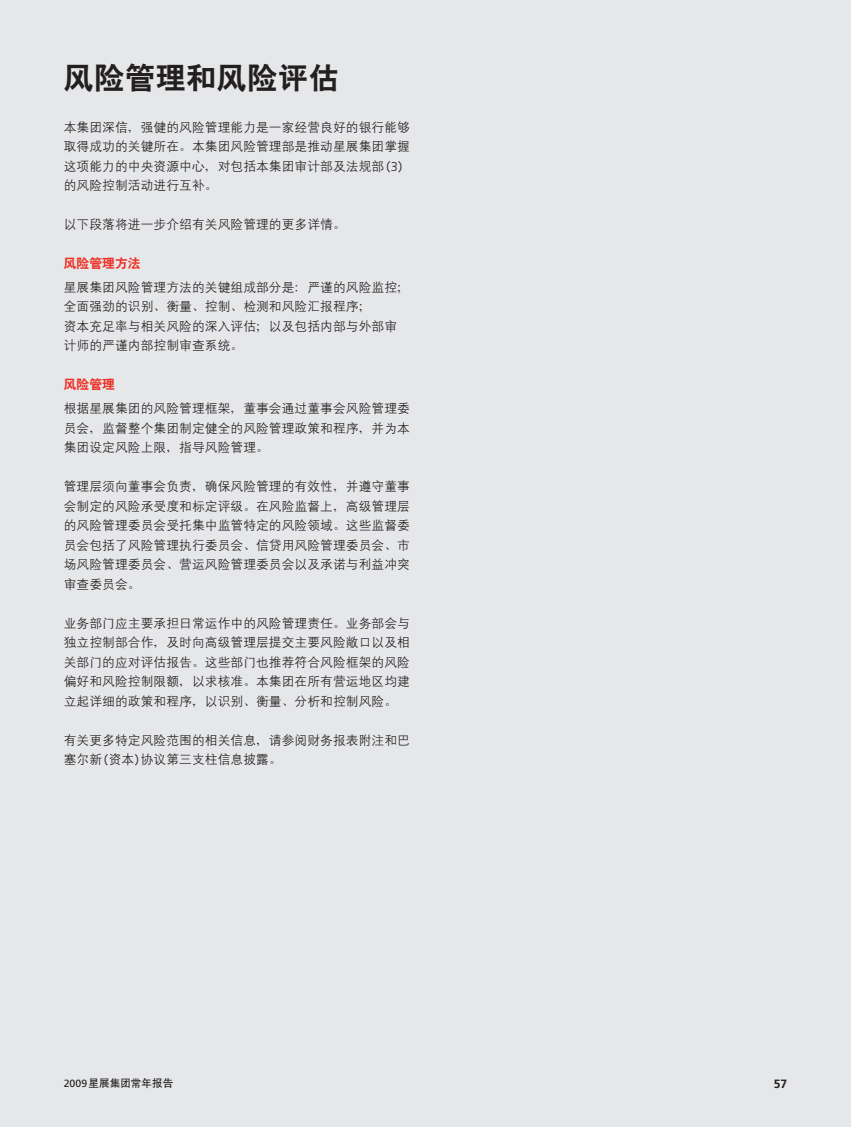
<style>
.page{position:relative;width:851px;height:1127px;background:#fff}
.page>*{position:absolute;margin:0;border:0;box-sizing:border-box;transform-origin:0 0}
.t1{font:30px "Heiti CSEG Bold GB";letter-spacing:.02em;color:#231f20}
.t2{font:12.75px/19.5px "Denshan CSEG Medium GB";letter-spacing:.005em;color:#231f20}
.t3{font:12.75px "Heiti CSEG Bold GB";letter-spacing:.005em;color:#ee2e22}
.t4{font:700 12px "Frutiger";color:#231f20}
.t5{font:10.5px "Heiti CSEG Medium GB";letter-spacing:.01em;color:#231f20}
.s1{font-family:"Frutiger";font-weight:300}
.s2{font-family:"Frutiger"}
</style>
<div class="page">
<div style="left:0;top:0;width:850px;height:1127px;background:#e6e7e9"></div>
<h1 class="t1" style="left:64px;top:63px;width:276px">风险管理和风险评估</h1>
<p class="t2" style="left:64px;top:117px;width:347px">本集团深信，强健的风险管理能力是一家经营良好的银行能够取得成功的关键所在。本集团风险管理部是推动星展集团掌握这项能力的中央资源中心，对包括本集团审计部及法规部(<span class="s1">3</span>)的风险控制活动进行互补。</p>
<p class="t2" style="left:64px;top:214px;width:283px">以下段落将进一步介绍有关风险管理的更多详情。</p>
<p class="t3" style="left:64px;top:257px;width:78px">风险管理方法</p>
<p class="t2" style="left:64px;top:277px;width:347px">星展集团风险管理方法的关键组成部分是：严谨的风险监控；全面强劲的识别、衡量、控制、检测和风险汇报程序；<br>资本充足率与相关风险的深入评估；以及包括内部与外部审计师的严谨内部控制审查系统。</p>
<p class="t3" style="left:64px;top:378px;width:53px">风险管理</p>
<p class="t2" style="left:64px;top:398px;width:347px;text-align:justify">根据星展集团的风险管理框架，董事会通过董事会风险管理委员会，监督整个集团制定健全的风险管理政策和程序，并为本集团设定风险上限，指导风险管理。</p>
<p class="t2" style="left:64px;top:476px;width:347px;text-align:justify">管理层须向董事会负责，确保风险管理的有效性，并遵守董事会制定的风险承受度和标定评级。在风险监督上，高级管理层的风险管理委员会受托集中监管特定的风险领域。这些监督委员会包括了风险管理执行委员会、信贷用风险管理委员会、市场风险管理委员会、营运风险管理委员会以及承诺与利益冲突审查委员会。</p>
<p class="t2" style="left:64px;top:613px;width:347px;text-align:justify">业务部门应主要承担日常运作中的风险管理责任。业务部会与独立控制部合作，及时向高级管理层提交主要风险敞口以及相关部门的应对评估报告。这些部门也推荐符合风险框架的风险偏好和风险控制限额，以求核准。本集团在所有营运地区均建立起详细的政策和程序，以识别、衡量、分析和控制风险。</p>
<p class="t2" style="left:64px;top:730px;width:347px">有关更多特定风险范围的相关信息，请参阅财务报表附注和巴塞尔新(资本)协议第三支柱信息披露。</p>
<p class="t5" style="left:64px;top:1077px;width:111px"><span class="s2">2009</span>星展集团常年报告</p>
<p class="t4" style="left:773px;top:1077px;width:15px">57</p>
</div>
